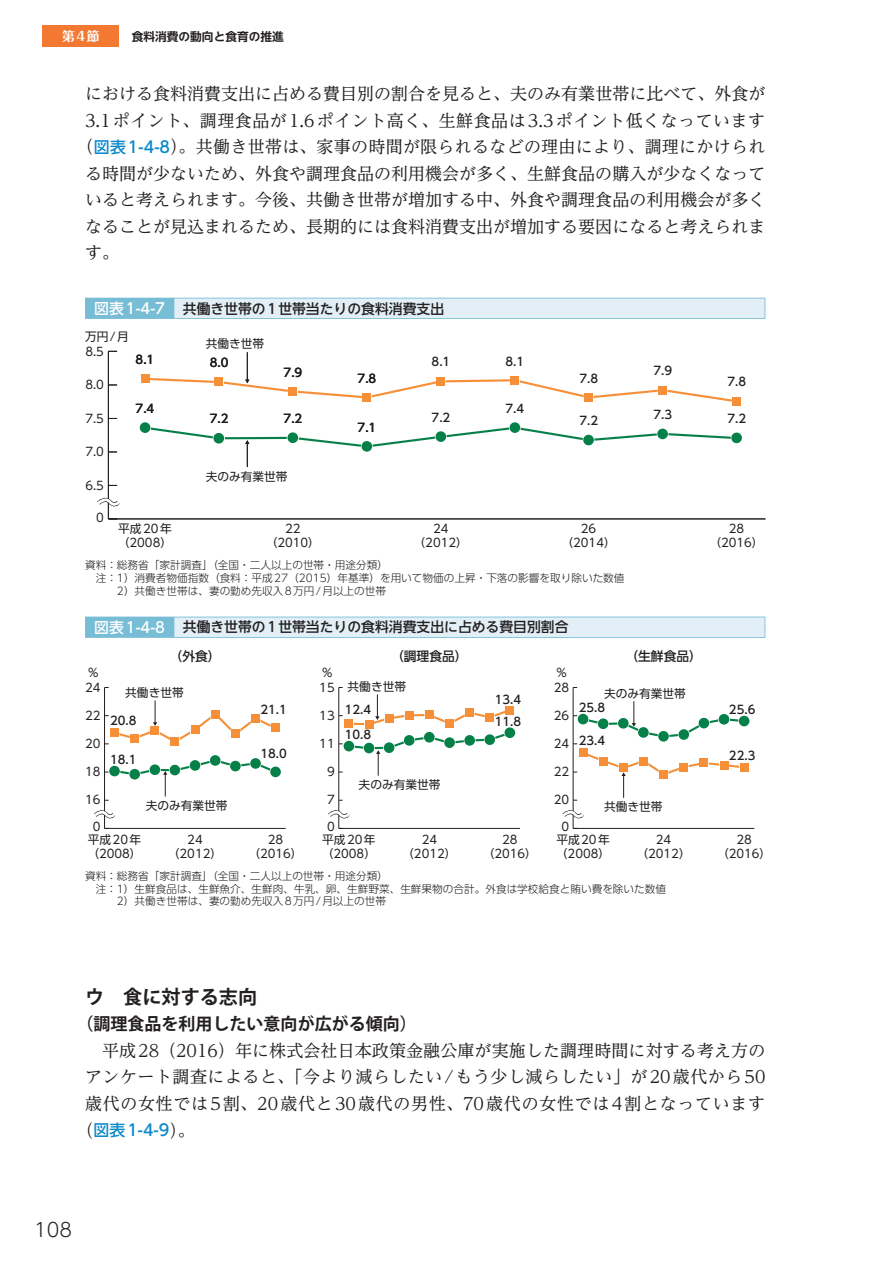
<style>
.page{position:relative;width:893px;height:1263px;background:#fff}
.page>*{position:absolute;margin:0;border:0;box-sizing:border-box;transform-origin:0 0}
.t1{font:700 19.2px "Koz Go Pr 6 N";color:#231f20}
.t2{font:300 19.2px "UD Shin Go NT Pr 6 N";color:#231f20}
.t3{font:16.95px/26.5px "UD Reimin Pr 6 N";color:#231f20;text-align:justify}
.t4{font:16.95px "UD Reimin Pr 6 N";letter-spacing:.03em;color:#231f20}
.t5{font:700 16.95px "Koz Go Pr 6 N";color:#231f20}
.t6{font:500 15.9px "UD Shin Go NT Pr 6 N";color:#0c88cb}
.t7{font:500 13.8px "UD Shin Go NT Pr 6 N";color:#231f20}
.t8{font:500 12.75px "UD Shin Go Pr 6 N";color:#231f20}
.t9{font:700 12.75px "Folk Pro";color:#fff}
.t10{font:11.7px/13.8px "UD Shin Go Pr 6 N";color:#231f20;text-align:center}
.t11{font:500 11.7px "UD Shin Go Pr 6 N";color:#231f20}
.t12{font:700 11.7px "UD Shin Go NT Pr 6 N De";color:#231f20}
.t13{font:300 10.65px "UD Shin Go Pr 6 N";color:#231f20}
.s1{font-family:"UD Shin Go NT Pr 6 N";font-weight:500;font-size:15.9px;color:#0c88cb}
.s2{font-size:14.85px;color:#fff}
.s3{font-family:"UD Reimin Pr 6 N";font-weight:400;font-size:16.95px;color:#231f20}
</style>
<div class="page">
<div style="left:85px;top:298px;width:680px;height:21px;background:#78bdd6"></div>
<div style="left:174px;top:298px;width:591px;height:20px;background:#e2eff6"></div>
<hr style="left:108px;top:351px;width:1px;height:168px;background:#231f20">
<svg style="left:97px;top:497px;width:23px;height:15px"></svg>
<hr style="left:108px;top:519px;width:657px;height:1px;background:#231f20">
<div style="left:141px;top:374px;width:8px;height:9px;background:#f68f37"></div>
<div style="left:139px;top:422px;width:12px;height:12px;border:1px solid #fff;border-radius:50%"></div>
<svg style="left:140px;top:422px;width:10px;height:11px"></svg>
<div style="left:509px;top:422px;width:12px;height:12px;border:1px solid #fff;border-radius:50%"></div>
<div style="left:731px;top:432px;width:12px;height:12px;border:1px solid #fff;border-radius:50%"></div>
<svg style="left:149px;top:353px;width:592px;height:52px"></svg>
<svg style="left:141px;top:424px;width:600px;height:43px"></svg>
<div style="left:85px;top:617px;width:680px;height:21px;background:#78bdd6"></div>
<div style="left:174px;top:617px;width:591px;height:20px;background:#e2eff6"></div>
<hr style="left:573px;top:687px;width:1px;height:141px;background:#231f20">
<hr style="left:573px;top:828px;width:181px;height:1px;background:#231f20">
<div style="left:738px;top:715px;width:12px;height:12px;border:1px solid #fff;border-radius:50%"></div>
<div style="left:739px;top:716px;width:10px;height:10px;background:#058048;border-radius:50%"></div>
<svg style="left:562px;top:809px;width:23px;height:20px"></svg>
<hr style="left:104px;top:687px;width:1px;height:141px;background:#231f20">
<hr style="left:105px;top:828px;width:181px;height:1px;background:#231f20">
<div style="left:209px;top:754px;width:12px;height:12px;border:1px solid #fff;border-radius:50%"></div>
<svg style="left:94px;top:810px;width:22px;height:19px"></svg>
<hr style="left:338px;top:687px;width:1px;height:141px;background:#231f20">
<hr style="left:339px;top:828px;width:181px;height:1px;background:#231f20">
<div style="left:504px;top:727px;width:12px;height:12px;border:1px solid #fff;border-radius:50%"></div>
<svg style="left:328px;top:809px;width:23px;height:20px"></svg>
<svg style="left:339px;top:695px;width:175px;height:80px"></svg>
<svg style="left:573px;top:701px;width:175px;height:100px"></svg>
<svg style="left:105px;top:701px;width:175px;height:45px"></svg>
<svg style="left:105px;top:756px;width:175px;height:45px"></svg>
<div style="left:43px;top:26px;width:76px;height:21px;background:#f37932"></div>
<p class="t9" style="left:62px;top:25px;width:39px">第4節</p>
<p class="t12" style="left:132px;top:27px;width:154px">食料消費の動向と食育の推進</p>
<p class="t3" style="left:85px;top:80px;width:682px">における食料消費支出に占める費目別の割合を見ると、夫のみ有業世帯に比べて、外食が</p>
<p class="t4" style="left:85px;top:106px;width:682px">3.1ポイント、調理食品が1.6ポイント高く、生鮮食品は3.3ポイント低くなっています</p>
<p class="t3" style="left:77px;top:133px;width:690px">（<span class="s1">図表1-4-8</span>）。共働き世帯は、家事の時間が限られるなどの理由により、調理にかけられ</p>
<p class="t3" style="left:85px;top:160px;width:682px">る時間が少ないため、外食や調理食品の利用機会が多く、生鮮食品の購入が少なくなって</p>
<p class="t3" style="left:85px;top:186px;width:682px">いると考えられます。今後、共働き世帯が増加する中、外食や調理食品の利用機会が多く</p>
<p class="t3" style="left:85px;top:213px;width:682px">なることが見込まれるため、長期的には食料消費支出が増加する要因になると考えられま</p>
<p class="t3" style="left:85px;top:239px;width:36px">す。</p>
<p class="t7" style="left:94px;top:297px;width:351px"><span class="s2">図表1-4-7</span> 共働き世帯の1世帯当たりの食料消費支出</p>
<p class="t11" style="left:136px;top:350px;width:20px">8.1</p>
<p class="t11" style="left:210px;top:353px;width:20px">8.0</p>
<p class="t11" style="left:284px;top:363px;width:20px">7.9</p>
<p class="t11" style="left:358px;top:369px;width:20px">7.8</p>
<p class="t10" style="left:85px;top:329px;width:45px">万円/月</p>
<p class="t10" style="left:206px;top:336px;width:60px">共働き世帯</p>
<p class="t10" style="left:85px;top:344px;width:20px">8.5</p>
<p class="t11" style="left:432px;top:352px;width:20px">8.1</p>
<p class="t11" style="left:506px;top:352px;width:20px">8.1</p>
<p class="t10" style="left:85px;top:377px;width:20px">8.0</p>
<p class="t10" style="left:85px;top:411px;width:20px">7.5</p>
<p class="t10" style="left:85px;top:444px;width:20px">7.0</p>
<p class="t10" style="left:85px;top:478px;width:20px">6.5</p>
<p class="t11" style="left:136px;top:399px;width:20px">7.4</p>
<p class="t11" style="left:210px;top:409px;width:20px">7.2</p>
<p class="t11" style="left:284px;top:409px;width:20px">7.2</p>
<p class="t10" style="left:206px;top:469px;width:83px">夫のみ有業世帯</p>
<p class="t11" style="left:358px;top:418px;width:20px">7.1</p>
<p class="t11" style="left:432px;top:408px;width:20px">7.2</p>
<p class="t11" style="left:506px;top:399px;width:20px">7.4</p>
<p class="t11" style="left:580px;top:369px;width:20px">7.8</p>
<p class="t11" style="left:579px;top:411px;width:20px">7.2</p>
<p class="t11" style="left:653px;top:361px;width:20px">7.9</p>
<p class="t11" style="left:727px;top:372px;width:20px">7.8</p>
<p class="t11" style="left:653px;top:405px;width:20px">7.3</p>
<p class="t11" style="left:727px;top:409px;width:20px">7.2</p>
<p class="t10" style="left:96px;top:510px;width:9px">0</p>
<p class="t10" style="left:118px;top:522px;width:56px;text-align:left">平成20年（2008）</p>
<p class="t10" style="left:266px;top:522px;width:56px">22（2010）</p>
<p class="t10" style="left:414px;top:522px;width:56px">24（2012）</p>
<p class="t10" style="left:561px;top:522px;width:56px">26（2014）</p>
<p class="t10" style="left:709px;top:522px;width:56px">28（2016）</p>
<p class="t13" style="left:85px;top:557px;width:304px">資料：総務省「家計調査」（全国・二人以上の世帯・用途分類）</p>
<p class="t13" style="left:96px;top:570px;width:530px">注：1）消費者物価指数（食料：平成27（2015）年基準）を用いて物価の上昇・下落の影響を取り除いた数値</p>
<p class="t13" style="left:117px;top:582px;width:271px">2）共働き世帯は、妻の勤め先収入8万円/月以上の世帯</p>
<p class="t7" style="left:94px;top:616px;width:476px"><span class="s2">図表1-4-8</span> 共働き世帯の1世帯当たりの食料消費支出に占める費目別割合</p>
<p class="t8" style="left:170px;top:646px;width:53px">（外食）</p>
<p class="t8" style="left:625px;top:646px;width:78px">（生鮮食品）</p>
<p class="t8" style="left:391px;top:646px;width:78px">（調理食品）</p>
<p class="t10" style="left:87px;top:665px;width:13px">％</p>
<p class="t10" style="left:322px;top:665px;width:13px">％</p>
<p class="t10" style="left:556px;top:665px;width:13px">％</p>
<p class="t10" style="left:85px;top:680px;width:17px">24</p>
<p class="t10" style="left:85px;top:708px;width:17px">22</p>
<p class="t10" style="left:125px;top:685px;width:60px">共働き世帯</p>
<p class="t11" style="left:110px;top:711px;width:28px">20.8</p>
<p class="t11" style="left:260px;top:700px;width:28px">21.1</p>
<p class="t10" style="left:319px;top:680px;width:17px">15</p>
<p class="t10" style="left:319px;top:708px;width:17px">13</p>
<p class="t10" style="left:348px;top:679px;width:60px">共働き世帯</p>
<p class="t11" style="left:345px;top:700px;width:28px">12.4</p>
<p class="t11" style="left:495px;top:690px;width:28px">13.4</p>
<p class="t11" style="left:495px;top:712px;width:28px">11.8</p>
<p class="t10" style="left:554px;top:680px;width:17px">28</p>
<p class="t10" style="left:554px;top:708px;width:17px">26</p>
<p class="t10" style="left:604px;top:686px;width:83px">夫のみ有業世帯</p>
<p class="t11" style="left:579px;top:698px;width:28px">25.8</p>
<p class="t11" style="left:729px;top:700px;width:28px">25.6</p>
<p class="t10" style="left:85px;top:736px;width:17px">20</p>
<p class="t11" style="left:110px;top:749px;width:28px">18.1</p>
<p class="t11" style="left:260px;top:744px;width:28px">18.0</p>
<p class="t10" style="left:319px;top:736px;width:17px">11</p>
<p class="t11" style="left:345px;top:725px;width:28px">10.8</p>
<p class="t10" style="left:554px;top:736px;width:17px">24</p>
<p class="t11" style="left:579px;top:731px;width:28px">23.4</p>
<p class="t11" style="left:729px;top:746px;width:28px">22.3</p>
<p class="t10" style="left:85px;top:764px;width:17px">18</p>
<p class="t10" style="left:327px;top:764px;width:9px">9</p>
<p class="t10" style="left:554px;top:764px;width:17px">22</p>
<p class="t10" style="left:359px;top:777px;width:83px">夫のみ有業世帯</p>
<p class="t10" style="left:85px;top:792px;width:17px">16</p>
<p class="t10" style="left:146px;top:798px;width:83px">夫のみ有業世帯</p>
<p class="t10" style="left:327px;top:792px;width:9px">7</p>
<p class="t10" style="left:554px;top:792px;width:17px">20</p>
<p class="t10" style="left:604px;top:800px;width:60px">共働き世帯</p>
<p class="t10" style="left:93px;top:819px;width:9px">0</p>
<p class="t10" style="left:327px;top:819px;width:9px">0</p>
<p class="t10" style="left:561px;top:819px;width:9px">0</p>
<p class="t10" style="left:87px;top:832px;width:56px;text-align:left">平成20年（2008）</p>
<p class="t10" style="left:168px;top:832px;width:56px">24（2012）</p>
<p class="t10" style="left:248px;top:832px;width:56px">28（2016）</p>
<p class="t10" style="left:322px;top:832px;width:56px;text-align:left">平成20年（2008）</p>
<p class="t10" style="left:402px;top:832px;width:56px">24（2012）</p>
<p class="t10" style="left:483px;top:832px;width:56px">28（2016）</p>
<p class="t10" style="left:556px;top:832px;width:56px;text-align:left">平成20年（2008）</p>
<p class="t10" style="left:636px;top:832px;width:56px">24（2012）</p>
<p class="t10" style="left:717px;top:832px;width:56px">28（2016）</p>
<p class="t13" style="left:85px;top:867px;width:304px">資料：総務省「家計調査」（全国・二人以上の世帯・用途分類）</p>
<p class="t13" style="left:96px;top:880px;width:572px">注：1）生鮮食品は、生鮮魚介、生鮮肉、牛乳、卵、生鮮野菜、生鮮果物の合計。外食は学校給食と賄い費を除いた数値</p>
<p class="t13" style="left:117px;top:893px;width:271px">2）共働き世帯は、妻の勤め先収入8万円/月以上の世帯</p>
<p class="t1" style="left:85px;top:987px;width:174px">ウ　食に対する志向</p>
<p class="t5" style="left:77px;top:1014px;width:342px">（調理食品を利用したい意向が広がる傾向）</p>
<p class="t3" style="left:85px;top:1036px;width:682px;text-indent:17px">平成28（2016）年に株式会社日本政策金融公庫が実施した調理時間に対する考え方のアンケート調査によると、「今より減らしたい/もう少し減らしたい」が20歳代から50歳代の女性では5割、20歳代と30歳代の男性、70歳代の女性では4割となっています</p>
<p class="t6" style="left:77px;top:1117px;width:120px"><span class="s3">（</span>図表1-4-9<span class="s3">）。</span></p>
<p class="t2" style="left:34px;top:1214px;width:39px">108</p>
</div>
